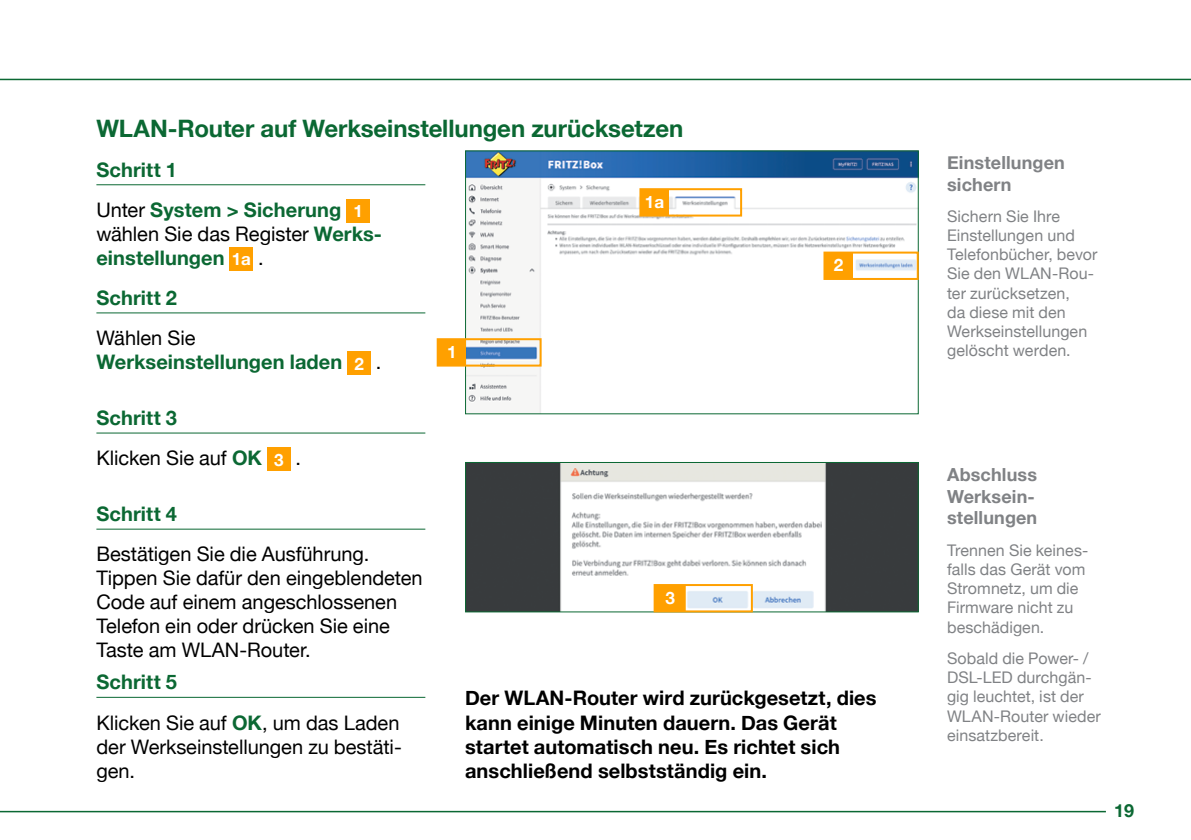
<style>
.page{position:relative;width:1191px;height:840px;background:#fff}
.page>*{position:absolute;margin:0;border:0;box-sizing:border-box;transform-origin:0 0}
.t1{font:700 24px "Helvetica Neue";letter-spacing:-.005em;color:#0b6833}
.t2{font:20px/24px "Helvetica Neue";letter-spacing:-.005em;color:#000}
.t3{font:700 20px/24px "Helvetica Neue";letter-spacing:.005em;color:#000}
.t4{font:700 20px/40px "Helvetica Neue";letter-spacing:.005em;color:#0b6833}
.t5{font:700 18px/21.6px "Helvetica Neue";letter-spacing:.01em;color:#808285}
.t6{font:700 18px "Helvetica Neue";color:#0b6833}
.t7{font:700 17px "Helvetica Neue";color:#fff}
.t8{font:16px/19.2px "Helvetica Neue";letter-spacing:.005em;color:#808285}
.s1{font-weight:400;color:#000}
.s2{font-size:17px;color:#fff}
.s3{font-weight:700;color:#0b6833}
.s4{font-weight:700;font-size:17px;color:#fff}
</style>
<div class="page">
<hr style="left:0;top:810px;width:1106px;height:1px;background:#0b6833">
<hr style="left:0;top:79px;width:1191px;height:1px;background:#0b6833">
<img style="left:467px;top:152px;width:449px;height:260px">
<div style="left:465px;top:150px;width:453px;height:264px;border:1px solid #0b6833"></div>
<div style="left:640px;top:189px;width:29px;height:26px;background:#ffa000"></div>
<div style="left:639px;top:188px;width:103px;height:28px;border:2px solid #ffa000"></div>
<div style="left:438px;top:339px;width:28px;height:26px;background:#ffa000"></div>
<div style="left:437px;top:338px;width:104px;height:28px;border:2px solid #ffa000"></div>
<div style="left:824px;top:252px;width:29px;height:27px;background:#ffa000"></div>
<div style="left:823px;top:251px;width:95px;height:29px;border:2px solid #ffa000"></div>
<img style="left:467px;top:463px;width:449px;height:147px">
<div style="left:465px;top:461px;width:453px;height:151px;border:1px solid #0b6833"></div>
<svg style="left:656px;top:586px;width:29px;height:23px"></svg>
<div style="left:653px;top:583px;width:100px;height:29px;border:2px solid #ffa000"></div>
<hr style="left:96px;top:184px;width:329px;height:1px;background:#0b6833">
<div style="left:346px;top:199px;width:24px;height:23px;background:#ffa000"></div>
<div style="left:230px;top:247px;width:23px;height:23px;background:#ffa000"></div>
<hr style="left:96px;top:312px;width:329px;height:1px;background:#0b6833">
<div style="left:347px;top:351px;width:24px;height:23px;background:#ffa000"></div>
<hr style="left:96px;top:432px;width:329px;height:1px;background:#0b6833">
<div style="left:267px;top:447px;width:23px;height:23px;background:#ffa000"></div>
<hr style="left:96px;top:528px;width:329px;height:1px;background:#0b6833">
<hr style="left:96px;top:696px;width:329px;height:1px;background:#0b6833">
<h1 class="t1" style="left:96px;top:109px;width:588px">WLAN-Router auf Werkseinstellungen zurücksetzen</h1>
<p class="t4" style="left:96px;top:150px;width:268px">Schritt 1<br><span class="s1">Unter</span> System &gt; Sicherung <span class="s2">1</span></p>
<p class="t2" style="left:96px;top:223px;width:285px">wählen Sie das Register <span class="s3">Werks&shy;einstellungen</span> <span class="s4">1a</span> .</p>
<p class="t4" style="left:96px;top:278px;width:82px">Schritt 2</p>
<p class="t4" style="left:96px;top:326px;width:286px;line-height:24px"><span class="s1">Wählen Sie<br></span>Werkseinstellungen laden <span class="s2">2</span> <span class="s1">.</span></p>
<p class="t2" style="left:96px;top:399px;width:206px;line-height:40px"><span class="s3">Schritt 3<br></span>Klicken Sie auf <span class="s3">OK</span> <span class="s4">3</span> .</p>
<p class="t7" style="left:447px;top:338px;width:11px">1</p>
<p class="t7" style="left:645px;top:188px;width:21px">1a</p>
<p class="t7" style="left:834px;top:252px;width:11px">2</p>
<p class="t4" style="left:96px;top:494px;width:82px">Schritt 4</p>
<p class="t2" style="left:96px;top:543px;width:328px">Bestätigen Sie die Ausführung.<br>Tippen Sie dafür den eingeblendeten<br>Code auf einem angeschlossenen<br>Telefon ein oder drücken Sie eine<br>Taste am WLAN-Router.</p>
<p class="t2" style="left:96px;top:663px;width:305px;line-height:40px"><span class="s3">Schritt 5<br></span>Klicken Sie auf <span class="s3">OK</span>, um das Laden</p>
<p class="t2" style="left:96px;top:735px;width:307px">der Werkseinstellungen zu bestäti&shy;gen.</p>
<p class="t7" style="left:665px;top:584px;width:11px">3</p>
<p class="t3" style="left:465px;top:686px;width:413px">Der WLAN-Router wird zurückgesetzt, dies kann einige Minuten dauern. Das Gerät startet automatisch neu. Es richtet sich anschließend selbstständig ein.</p>
<p class="t5" style="left:947px;top:152px;width:119px">Einstellungen sichern</p>
<p class="t8" style="left:947px;top:207px;width:152px">Sichern Sie Ihre<br>Einstellungen und<br>Telefonbücher, bevor<br>Sie den WLAN-Rou&shy;ter zurücksetzen,<br>da diese mit den<br>Werkseinstellungen gelöscht werden.</p>
<p class="t5" style="left:947px;top:464px;width:92px">Abschluss<br>Werksein&shy;stellungen</p>
<p class="t8" style="left:947px;top:541px;width:143px">Trennen Sie keines&shy;falls das Gerät vom<br>Stromnetz, um die<br>Firmware nicht zu beschädigen.</p>
<p class="t8" style="left:947px;top:649px;width:155px">Sobald die Power- /<br>DSL-LED durchgän&shy;gig leuchtet, ist der<br>WLAN-Router wieder einsatzbereit.</p>
<p class="t6" style="left:1114px;top:796px;width:22px">19</p>
</div>
